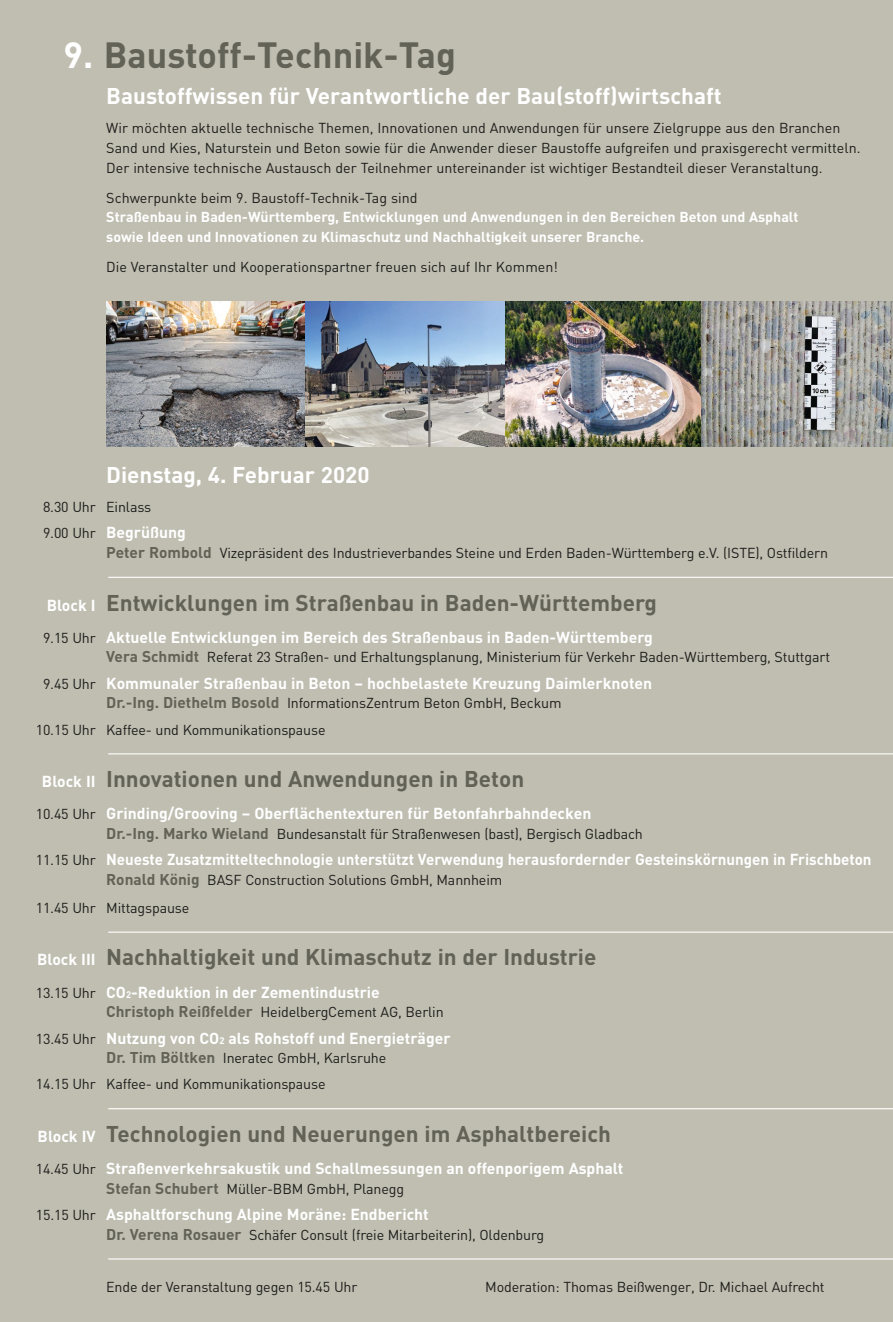
<style>
.page{position:relative;width:893px;height:1322px;background:#fff}
.page>*{position:absolute;margin:0;border:0;box-sizing:border-box;transform-origin:0 0}
.t1{font:700 36px "DIN";color:#636257}
.t2{font:700 22.5px "DIN";color:#636257}
.t3{font:700 22.5px "DIN";color:#fff}
.t4{font:700 15.75px "DIN";color:#fff}
.t5{font:700 15.75px "DIN";color:#fff;scale:.96 1}
.t6{font:14.25px/26.2px "DIN";letter-spacing:-.01em;color:#1d1d1b}
.t7{font:700 14.25px/19.8px "DIN";color:#fff}
.s1{color:#fff}
.s2{font-weight:400;font-size:14.25px;color:#1d1d1b}
.s3{font-weight:700;font-size:15.45px;color:#636257}
.s4{font-size:15.75px;color:#fff}
.s5{font-size:9.45px}
</style>
<div class="page">
<div style="left:0;top:446px;width:893px;height:875px;background:#c0beb1"></div>
<div style="left:0;top:0;width:893px;height:446px;background:#c0beb1"></div>
<hr style="left:108px;top:576px;width:785px;height:2px;background:#fff">
<hr style="left:108px;top:753px;width:785px;height:1px;background:#fff">
<hr style="left:108px;top:931px;width:785px;height:1px;background:#fff">
<hr style="left:108px;top:1108px;width:785px;height:1px;background:#fff">
<hr style="left:108px;top:1258px;width:785px;height:1px;background:#fff">
<img style="left:106px;top:302px;width:200px;height:144px">
<img style="left:306px;top:302px;width:199px;height:144px">
<img style="left:505px;top:302px;width:197px;height:144px">
<img style="left:702px;top:302px;width:191px;height:144px">
<h1 class="t1" style="left:63px;top:32px;width:394px"><span class="s1">9.</span> Baustoff-Technik-Tag</h1>
<h2 class="t3" style="left:106px;top:81px;width:617px">Baustoffwissen für Verantwortliche der Bau(stoff)wirtschaft</h2>
<p class="t6" style="left:106px;top:118px;width:756px;line-height:19.8px">Wir möchten aktuelle technische Themen, Innovationen und Anwendungen für unsere Zielgruppe aus den Branchen<br>Sand und Kies, Naturstein und Beton sowie für die Anwender dieser Baustoffe aufgreifen und praxisgerecht vermitteln.<br>Der intensive technische Austausch der Teilnehmer untereinander ist wichtiger Bestandteil dieser Veranstaltung.</p>
<p class="t6" style="left:106px;top:184px;width:313px">Schwerpunkte beim 9. Baustoff-Technik-Tag sind</p>
<p class="t7" style="left:106px;top:207px;width:694px">Straßenbau in Baden-Württemberg, Entwicklungen und Anwendungen in den Bereichen Beton und Asphalt sowie Ideen und Innovationen zu Klimaschutz und Nachhaltigkeit unserer Branche.</p>
<p class="t6" style="left:106px;top:253px;width:453px">Die Veranstalter und Kooperationspartner freuen sich auf Ihr Kommen!</p>
<h2 class="t3" style="left:106px;top:460px;width:265px">Dienstag, 4. Februar 2020</h2>
<p class="t6" style="left:43px;top:493px;width:110px">8.30 Uhr Einlass</p>
<p class="t4" style="left:43px;top:522px;width:144px"><span class="s2">9.00 Uhr</span> Begrüßung</p>
<p class="t6" style="left:106px;top:539px;width:723px"><span class="s3">Peter Rombold</span> Vizepräsident des Industrieverbandes Steine und Erden Baden-Württemberg e.V. (ISTE), Ostfildern</p>
<h2 class="t2" style="left:47px;top:587px;width:612px"><span class="s4">Block I</span> Entwicklungen im Straßenbau in Baden-Württemberg</h2>
<p class="t4" style="left:43px;top:626px;width:611px"><span class="s2">9.15 Uhr</span> Aktuelle Entwicklungen im Bereich des Straßenbaus in Baden-Württemberg</p>
<p class="t6" style="left:106px;top:643px;width:725px"><span class="s3">Vera Schmidt</span> Referat 23 Straßen- und Erhaltungsplanung, Ministerium für Verkehr Baden-Württemberg, Stuttgart</p>
<p class="t4" style="left:43px;top:672px;width:611px"><span class="s2">9.45 Uhr</span> Kommunaler Straßenbau in Beton – hochbelastete Kreuzung Daimlerknoten</p>
<p class="t6" style="left:36px;top:689px;width:527px;text-indent:70px"><span class="s3">Dr.-Ing. Diethelm Bosold</span> InformationsZentrum Beton GmbH, Beckum<br>10.15 Uhr Kaffee- und Kommunikationspause</p>
<h2 class="t2" style="left:42px;top:764px;width:484px"><span class="s4">Block II</span> Innovationen und Anwendungen in Beton</h2>
<p class="t4" style="left:36px;top:803px;width:557px"><span class="s2">10.45 Uhr</span> Grinding/Grooving – Oberflächentexturen für Betonfahrbahndecken</p>
<p class="t6" style="left:106px;top:820px;width:538px"><span class="s3">Dr.-Ing. Marko Wieland</span> Bundesanstalt für Straßenwesen (bast), Bergisch Gladbach</p>
<p class="t5" style="left:36px;top:849px;width:872px"><span class="s2">11.15 Uhr</span> Neueste Zusatzmitteltechnologie unterstützt Verwendung herausfordernder Gesteinskörnungen in Frischbeton</p>
<p class="t6" style="left:36px;top:865px;width:468px;line-height:28px;text-indent:70px"><span class="s3">Ronald König</span> BASF Construction Solutions GmbH, Mannheim<br>11.45 Uhr Mittagspause</p>
<h2 class="t2" style="left:37px;top:942px;width:561px"><span class="s4">Block III</span> Nachhaltigkeit und Klimaschutz in der Industrie</h2>
<p class="t4" style="left:36px;top:981px;width:346px"><span class="s2">13.15 Uhr</span> CO<span class="s5">2</span>-Reduktion in der Zementindustrie</p>
<p class="t6" style="left:106px;top:998px;width:339px"><span class="s3">Christoph Reißfelder</span> HeidelbergCement AG, Berlin</p>
<p class="t4" style="left:36px;top:1027px;width:416px"><span class="s2">13.45 Uhr</span> Nutzung von CO<span class="s5">2</span> als Rohstoff und Energieträger</p>
<p class="t6" style="left:36px;top:1044px;width:352px;text-indent:70px"><span class="s3">Dr. Tim Böltken</span> Ineratec GmbH, Karlsruhe<br>14.15 Uhr Kaffee- und Kommunikationspause</p>
<h2 class="t2" style="left:38px;top:1118px;width:575px"><span class="s4">Block IV</span> Technologien und Neuerungen im Asphaltbereich</h2>
<p class="t4" style="left:36px;top:1158px;width:589px"><span class="s2">14.45 Uhr</span> Straßenverkehrsakustik und Schallmessungen an offenporigem Asphalt</p>
<p class="t6" style="left:106px;top:1175px;width:299px"><span class="s3">Stefan Schubert</span> Müller-BBM GmbH, Planegg</p>
<p class="t4" style="left:36px;top:1203px;width:395px"><span class="s2">15.15 Uhr</span> Asphaltforschung Alpine Moräne: Endbericht</p>
<p class="t6" style="left:106px;top:1220px;width:440px"><span class="s3">Dr. Verena Rosauer</span> Schäfer Consult (freie Mitarbeiterin), Oldenburg</p>
<p class="t6" style="left:106px;top:1273px;width:253px">Ende der Veranstaltung gegen 15.45 Uhr</p>
<p class="t6" style="left:485px;top:1273px;width:341px">Moderation: Thomas Beißwenger, Dr. Michael Aufrecht</p>
</div>
